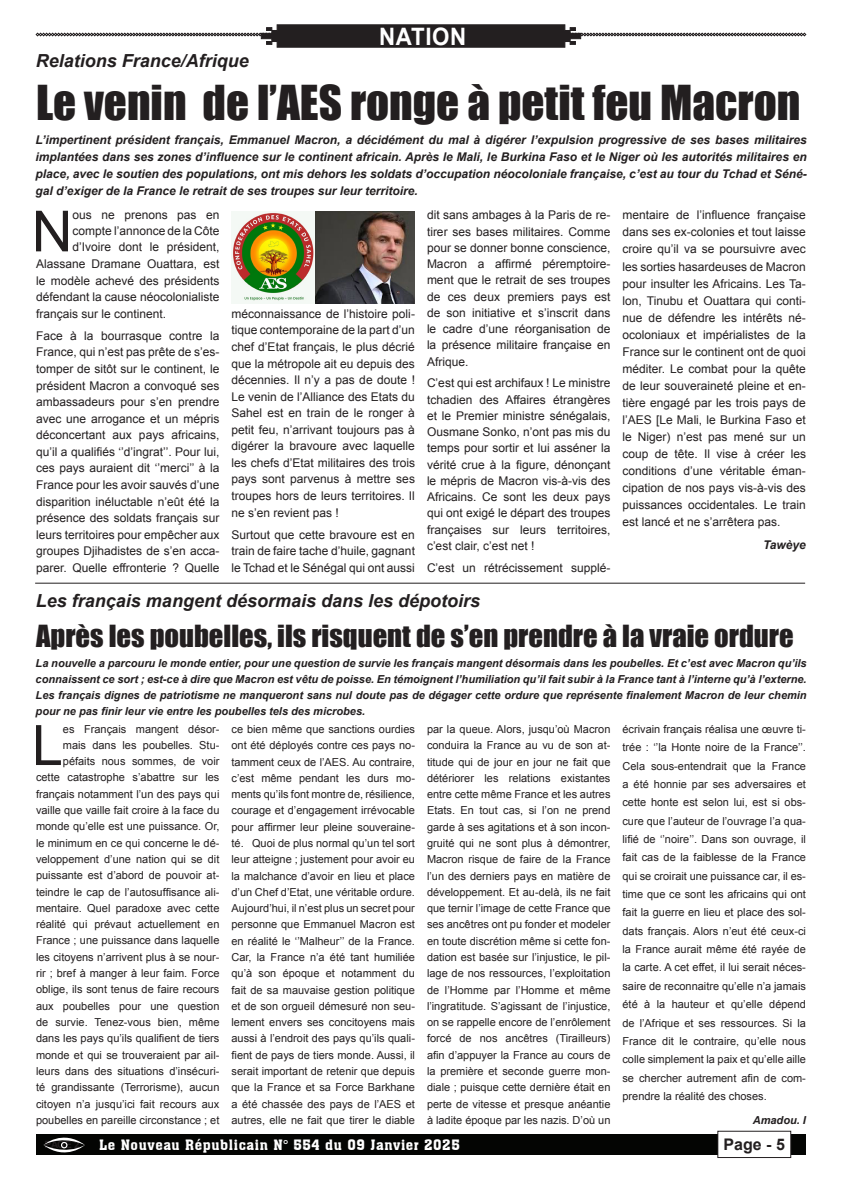
<style>
.page{position:relative;width:842px;height:1191px;background:#fff}
.page>*{position:absolute;margin:0;border:0;box-sizing:border-box;transform-origin:0 0}
.t1{font:56.7px "Arial";color:#231f20}
.t2{font:55.7px "Arial";color:#231f20}
.t3{font:44.2px "Impact";color:#231f20}
.t4{font:28px "Impact";color:#231f20}
.t5{font:700 24px "Arial";letter-spacing:.03em;color:#fff;scale:.93 1}
.t6{font:italic 700 18px "Arial";color:#231f20}
.t7{font:700 16px "Arial";color:#231f20}
.t8{font:14px "Aachen BT";letter-spacing:.04em;color:#fff}
.t9{font:12px/16.6px "Arial";color:#231f20;text-align:justify}
.t10{font:italic 700 12px/17px "Arial";color:#231f20;text-align:justify}
.t11{font:11px/16.3px "Arial";color:#231f20;text-align:justify}
.t12{font:italic 700 11px/16px "Arial";color:#231f20;text-align:justify}
.t13{font:700 10px "Arial";color:#231f20}
</style>
<div class="page">
<svg style="left:36px;top:24px;width:770px;height:24px"></svg>
<div style="left:36px;top:1134px;width:770px;height:21px;background:#040503"></div>
<svg style="left:43px;top:1137px;width:42px;height:16px"></svg>
<div style="left:61px;top:1141px;width:6px;height:7px;border:1px solid #fff;border-radius:50%"></div>
<div style="left:718px;top:1131px;width:73px;height:26px;background:#fff"></div>
<div style="left:717px;top:1130px;width:74px;height:28px;border:1px solid #231f20"></div>
<img style="left:231px;top:211px;width:184px;height:92px">
<hr style="left:35px;top:582px;width:770px;height:1px;background:#231f20">
<p class="t6" style="left:36px;top:49px;width:215px">Relations France/Afrique</p>
<p class="t5" style="left:379px;top:20px;width:95px">NATION</p>
<p class="t3" style="left:36px;top:68px;width:766px">Le venin de l’AES ronge à petit feu Macron</p>
<p class="t10" style="left:36px;top:132px;width:773px">L’impertinent président français, Emmanuel Macron, a décidément du mal à digérer l’expulsion progressive de ses bases militaires implantées dans ses zones d’influence sur le continent africain. Après le Mali, le Burkina Faso et le Niger où les autorités militaires en place, avec le soutien des populations, ont mis dehors les soldats d’occupation néocoloniale française, c’est au tour du Tchad et Séné&shy;gal d’exiger de la France le retrait de ses troupes sur leur territoire.</p>
<p class="t1" style="left:32px;top:194px;width:42px">N</p>
<p class="t9" style="left:73px;top:207px;width:148px">ous ne prenons pas en</p>
<p class="t9" style="left:73px;top:223px;width:148px">compte l’annonce de la Côte</p>
<p class="t9" style="left:73px;top:239px;width:148px">d’Ivoire dont le président,</p>
<p class="t9" style="left:36px;top:255px;width:185px">Alassane Dramane Ouattara, est</p>
<p class="t9" style="left:36px;top:272px;width:185px">le modèle achevé des présidents</p>
<p class="t9" style="left:36px;top:289px;width:185px">défendant la cause néocolonialiste</p>
<p class="t9" style="left:36px;top:305px;width:132px">français sur le continent.</p>
<p class="t9" style="left:36px;top:327px;width:185px">Face à la bourrasque contre la France, qui n’est pas prête de s’es&shy;tomper de sitôt sur le continent, le président Macron a convoqué ses ambassadeurs pour s’en prendre avec une arrogance et un mépris déconcertant aux pays africains, qu’il a qualifiés ‘’d’ingrat’’. Pour lui, ces pays auraient dit ‘’merci’’ à la France pour les avoir sauvés d’une disparition inéluctable n’eût été la présence des soldats français sur leurs territoires pour empêcher aux groupes Djihadistes de s’en acca&shy;parer. Quelle effronterie ? Quelle</p>
<p class="t9" style="left:231px;top:305px;width:185px">méconnaissance de l’histoire poli&shy;tique contemporaine de la part d’un chef d’Etat français, le plus décrié que la métropole ait eu depuis des décennies. Il n’y a pas de doute !<br>Le venin de l’Alliance des Etats du Sahel est en train de le ronger à petit feu, n’arrivant toujours pas à digérer la bravoure avec laquelle les chefs d’Etat militaires des trois pays sont parvenus à mettre ses troupes hors de leurs territoires. Il ne s’en revient pas !</p>
<p class="t9" style="left:231px;top:526px;width:185px">Surtout que cette bravoure est en train de faire tache d’huile, gagnant le Tchad et le Sénégal qui ont aussi</p>
<p class="t9" style="left:427px;top:207px;width:185px;line-height:16.2px">dit sans ambages à la Paris de re&shy;tirer ses bases militaires. Comme pour se donner bonne conscience, Macron a affirmé péremptoire&shy;ment que le retrait de ses troupes de ces deux premiers pays est de son initiative et s’inscrit dans le cadre d’une réorganisation de la présence militaire française en Afrique.</p>
<p class="t9" style="left:427px;top:375px;width:185px;line-height:16.2px">C’est qui est archifaux ! Le ministre tchadien des Affaires étrangères et le Premier ministre sénégalais, Ousmane Sonko, n’ont pas mis du temps pour sortir et lui asséner la vérité crue à la figure, dénonçant le mépris de Macron vis-à-vis des Africains. Ce sont les deux pays qui ont exigé le départ des troupes françaises sur leurs territoires, c’est clair, c’est net !</p>
<p class="t9" style="left:427px;top:559px;width:185px">C’est un rétrécissement supplé-</p>
<p class="t6" style="left:36px;top:589px;width:446px">Les français mangent désormais dans les dépotoirs</p>
<p class="t9" style="left:622px;top:207px;width:185px;line-height:17.1px">mentaire de l’influence française dans ses ex-colonies et tout laisse croire qu’il va se poursuivre avec les sorties hasardeuses de Macron pour insulter les Africains. Les Ta&shy;lon, Tinubu et Ouattara qui conti&shy;nue de défendre les intérêts né&shy;ocoloniaux et impérialistes de la France sur le continent ont de quoi méditer. Le combat pour la quête de leur souveraineté pleine et en&shy;tière engagé par les trois pays de l’AES [Le Mali, le Burkina Faso et le Niger) n’est pas mené sur un coup de tête. Il vise à créer les conditions d’une véritable éman&shy;cipation de nos pays vis-à-vis des puissances occidentales. Le train est lancé et ne s’arrêtera pas.</p>
<p class="t10" style="left:763px;top:537px;width:44px">Tawèye</p>
<p class="t4" style="left:36px;top:614px;width:759px">Après les poubelles, ils risquent de s’en prendre à la vraie ordure</p>
<p class="t12" style="left:36px;top:655px;width:772px">La nouvelle a parcouru le monde entier, pour une question de survie les français mangent désormais dans les poubelles. Et c’est avec Macron qu’ils connaissent ce sort ; est-ce à dire que Macron est vêtu de poisse. En témoignent l’humiliation qu’il fait subir à la France tant à l’interne qu’à l’externe.<br>Les français dignes de patriotisme ne manqueront sans nul doute pas de dégager cette ordure que représente finalement Macron de leur chemin pour ne pas finir leur vie entre les poubelles tels des microbes.</p>
<p class="t11" style="left:36px;top:721px;width:185px;text-align:right">es Français mangent désor-<br>mais dans les poubelles. Stu&shy;péfaits nous sommes, de voir<br>cette catastrophe s’abattre sur les français notamment l’un des pays qui vaille que vaille fait croire à la face du monde qu’elle est une puissance. Or, le minimum en ce qui concerne le dé&shy;veloppement d’une nation qui se dit puissante est d’abord de pouvoir at&shy;teindre le cap de l’autosuffisance ali&shy;mentaire. Quel paradoxe avec cette réalité qui prévaut actuellement en France ; une puissance dans laquelle les citoyens n’arrivent plus à se nour&shy;rir ; bref à manger à leur faim. Force oblige, ils sont tenus de faire recours aux poubelles pour une question de survie. Tenez-vous bien, même dans les pays qu’ils qualifient de tiers monde et qui se trouveraient par ail&shy;leurs dans des situations d’insécuri&shy;té grandissante (Terrorisme), aucun citoyen n’a jusqu’ici fait recours aux poubelles en pareille circonstance ; et</p>
<p class="t11" style="left:231px;top:721px;width:185px">ce bien même que sanctions ourdies ont été déployés contre ces pays no&shy;tamment ceux de l’AES. Au contraire, c’est même pendant les durs mo&shy;ments qu’ils font montre de, résilience, courage et d’engagement irrévocable pour affirmer leur pleine souveraine&shy;té. Quoi de plus normal qu’un tel sort leur atteigne ; justement pour avoir eu la malchance d’avoir en lieu et place d’un Chef d’Etat, une véritable ordure.<br>Aujourd’hui, il n’est plus un secret pour personne que Emmanuel Macron est en réalité le ‘’Malheur’’ de la France.<br>Car, la France n’a été tant humiliée qu’à son époque et notamment du fait de sa mauvaise gestion politique et de son orgueil démesuré non seu&shy;lement envers ses concitoyens mais aussi à l’endroit des pays qu’ils quali&shy;fient de pays de tiers monde. Aussi, il serait important de retenir que depuis que la France et sa Force Barkhane a été chassée des pays de l’AES et autres, elle ne fait que tirer le diable</p>
<p class="t11" style="left:427px;top:721px;width:185px">par la queue. Alors, jusqu’où Macron conduira la France au vu de son at&shy;titude qui de jour en jour ne fait que détériorer les relations existantes entre cette même France et les autres Etats. En tout cas, si l’on ne prend garde à ses agitations et à son incon&shy;gruité qui ne sont plus à démontrer, Macron risque de faire de la France l’un des derniers pays en matière de développement. Et au-delà, ils ne fait que ternir l’image de cette France que ses ancêtres ont pu fonder et modeler en toute discrétion même si cette fon&shy;dation est basée sur l’injustice, le pil&shy;lage de nos ressources, l’exploitation de l’Homme par l’Homme et même l’ingratitude. S’agissant de l’injustice, on se rappelle encore de l’enrôlement forcé de nos ancêtres (Tirailleurs) afin d’appuyer la France au cours de la première et seconde guerre mon&shy;diale ; puisque cette dernière était en perte de vitesse et presque anéantie à ladite époque par les nazis. D’où un</p>
<p class="t11" style="left:622px;top:720px;width:185px;line-height:18.3px">écrivain français réalisa une œuvre ti&shy;trée : ‘’la Honte noire de la France’’.<br>Cela sous-entendrait que la France a été honnie par ses adversaires et cette honte est selon lui, est si obs&shy;cure que l’auteur de l’ouvrage l’a qua&shy;lifié de ‘’noire’’. Dans son ouvrage, il fait cas de la faiblesse de la France qui se croirait une puissance car, il es&shy;time que ce sont les africains qui ont fait la guerre en lieu et place des sol&shy;dats français. Alors n’eut été ceux-ci la France aurait même été rayée de la carte. A cet effet, il lui serait néces&shy;saire de reconnaitre qu’elle n’a jamais été à la hauteur et qu’elle dépend de l’Afrique et ses ressources. Si la France dit le contraire, qu’elle nous colle simplement la paix et qu’elle aille se chercher autrement afin de com&shy;prendre la réalité des choses.</p>
<p class="t2" style="left:32px;top:709px;width:32px">L</p>
<p class="t12" style="left:753px;top:1112px;width:55px">Amadou. I</p>
<p class="t13" style="left:44px;top:1138px;width:37px">PAGE 2</p>
<p class="t8" style="left:99px;top:1136px;width:362px">Le Nouveau Républicain N° 554 du 09 Janvier 2025</p>
<p class="t7" style="left:724px;top:1133px;width:63px">Page - 5</p>
</div>
